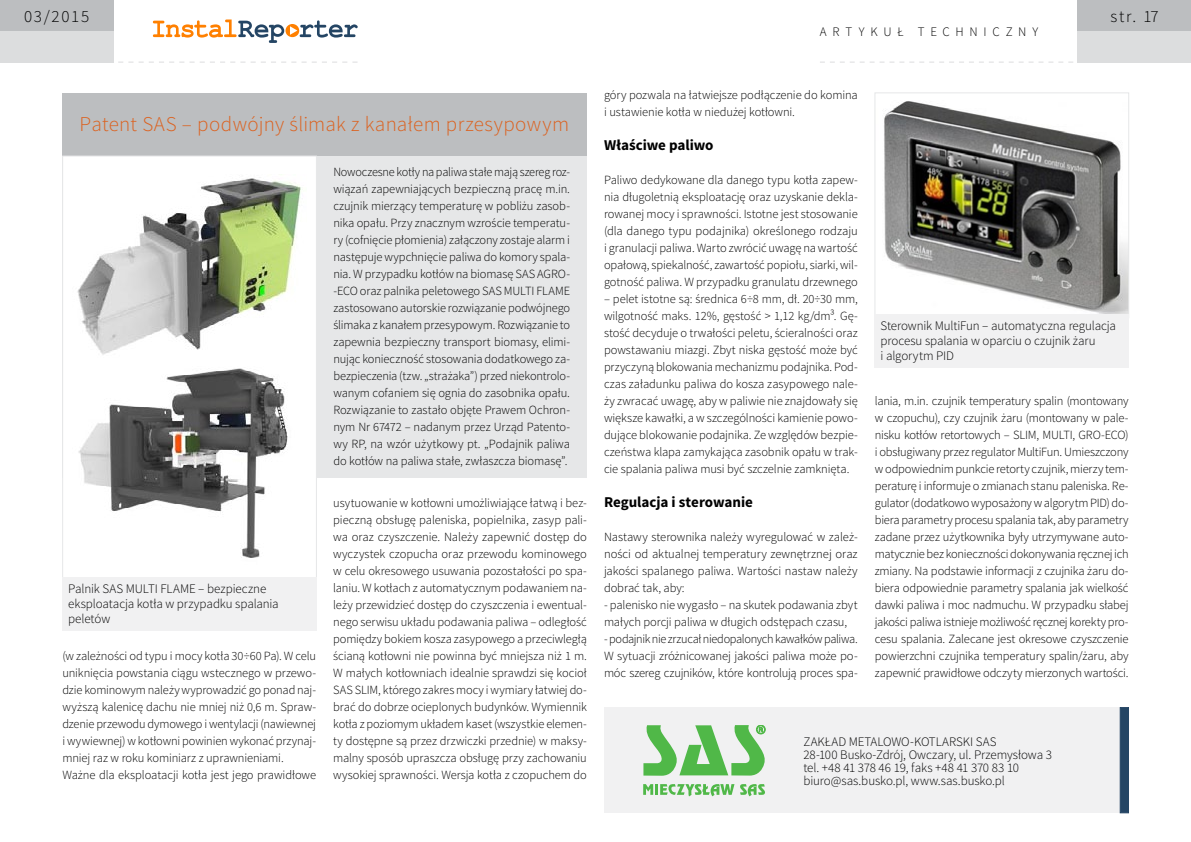
<style>
.page{position:relative;width:1191px;height:842px;background:#fff}
.page>*{position:absolute;margin:0;border:0;box-sizing:border-box;transform-origin:0 0}
.t1{font:300 21px "Source Sans Pro";letter-spacing:.015em;color:#dc611e}
.t2{font:300 17px "Source Sans Pro";letter-spacing:.1em;color:#000}
.t3{font:700 15px "Source Sans Pro";letter-spacing:-.005em;color:#000}
.t4{font:300 13px/15px "Source Sans Pro";letter-spacing:-.01em;color:#000}
.t5{font:300 13px "Source Sans Pro";letter-spacing:.44em;color:#000}
.t6{font:300 12.5px/17px "Source Sans Pro";letter-spacing:-.01em;color:#000;text-align:justify}
</style>
<div class="page">
<div style="left:1077px;top:0;width:114px;height:31px;background:#bcbec0"></div>
<div style="left:1077px;top:31px;width:114px;height:31px;background:#dcddde"></div>
<svg style="left:153px;top:20px;width:204px;height:23px"></svg>
<div style="left:0;top:0;width:113px;height:31px;background:#bcbec0"></div>
<div style="left:0;top:31px;width:113px;height:31px;background:#dcddde"></div>
<svg style="left:108px;top:62px;width:249px;height:1px"></svg>
<svg style="left:820px;top:62px;width:263px;height:1px"></svg>
<div style="left:604px;top:707px;width:524px;height:106px;background:#f1f1f2"></div>
<div style="left:1120px;top:707px;width:8px;height:106px;background:#244564;border:1px solid #244564"></div>
<svg style="left:643px;top:784px;width:91px;height:12px"></svg>
<svg style="left:740px;top:784px;width:25px;height:12px"></svg>
<svg style="left:643px;top:725px;width:123px;height:51px"></svg>
<div style="left:63px;top:93px;width:524px;height:63px;background:#bcbec0"></div>
<div style="left:63px;top:156px;width:524px;height:321px;background:#e6e7e8"></div>
<div style="left:63px;top:156px;width:253px;height:423px;background:#fff"></div>
<img style="left:77px;top:178px;width:226px;height:380px">
<div style="left:63px;top:156px;width:253px;height:423px;border:1px solid #e6e7e8"></div>
<img style="left:884px;top:101px;width:242px;height:213px">
<div style="left:874px;top:93px;width:254px;height:225px;border:1px solid #e6e7e8"></div>
<div style="left:63px;top:577px;width:253px;height:54px;background:#f1f1f2"></div>
<div style="left:874px;top:314px;width:254px;height:54px;background:#f1f1f2"></div>
<h2 class="t2" style="left:24px;top:6px;width:67px">03/2015</h2>
<h2 class="t2" style="left:1110px;top:6px;width:50px">str. 17</h2>
<p class="t5" style="left:820px;top:24px;width:220px">artykuł techniczny</p>
<h1 class="t1" style="left:80px;top:111px;width:491px">Patent SAS – podwójny ślimak z kanałem przesypowym</h1>
<p class="t6" style="left:333px;top:164px;width:238px">Nowoczesne kotły na paliwa stałe mają szereg roz&shy;wiązań zapewniających bezpieczną pracę m.in. czujnik mierzący temperaturę w pobliżu zasob&shy;nika opału. Przy znacznym wzroście temperatu&shy;ry (cofnięcie płomienia) załączony zostaje alarm i następuje wypchnięcie paliwa do komory spala&shy;nia. W przypadku kotłów na biomasę SAS AGRO--ECO oraz palnika peletowego SAS MULTI FLAME zastosowano autorskie rozwiązanie podwójnego ślimaka z kanałem przesypowym. Rozwiązanie to zapewnia bezpieczny transport biomasy, elimi&shy;nując konieczność stosowania dodatkowego za&shy;bezpieczenia (tzw. „strażaka”) przed niekontrolo&shy;wanym cofaniem się ognia do zasobnika opału.<br>Rozwiązanie to zastało objęte Prawem Ochron&shy;nym Nr 67472 – nadanym przez Urząd Patento&shy;wy RP, na wzór użytkowy pt. „Podajnik paliwa do kotłów na paliwa stałe, zwłaszcza biomasę”.</p>
<p class="t4" style="left:68px;top:581px;width:212px">Palnik SAS MULTI FLAME – bezpieczne eksploatacja kotła w przypadku spalania peletów</p>
<p class="t6" style="left:62px;top:648px;width:255px;text-align:left">(w zależności od typu i mocy kotła 30÷60 Pa). W celu uniknięcia powstania ciągu wstecznego w przewo&shy;dzie kominowym należy wyprowadzić go ponad naj&shy;wyższą kalenicę dachu nie mniej niż 0,6 m. Spraw&shy;dzenie przewodu dymowego i wentylacji (nawiewnej i wywiewnej) w kotłowni powinien wykonać przynaj&shy;mniej raz w roku kominiarz z uprawnieniami.<br>Ważne dla eksploatacji kotła jest jego prawidłowe</p>
<p class="t6" style="left:333px;top:495px;width:255px">usytuowanie w kotłowni umożliwiające łatwą i bez&shy;pieczną obsługę paleniska, popielnika, zasyp pali&shy;wa oraz czyszczenie. Należy zapewnić dostęp do wyczystek czopucha oraz przewodu kominowego w celu okresowego usuwania pozostałości po spa&shy;laniu. W kotłach z automatycznym podawaniem na&shy;leży przewidzieć dostęp do czyszczenia i ewentual&shy;nego serwisu układu podawania paliwa – odległość pomiędzy bokiem kosza zasypowego a przeciwległą ścianą kotłowni nie powinna być mniejsza niż 1 m.<br>W małych kotłowniach idealnie sprawdzi się kocioł SAS SLIM, którego zakres mocy i wymiary łatwiej do&shy;brać do dobrze ocieplonych budynków. Wymiennik kotła z poziomym układem kaset (wszystkie elemen&shy;ty dostępne są przez drzwiczki przednie) w maksy&shy;malny sposób upraszcza obsługę przy zachowaniu wysokiej sprawności. Wersja kotła z czopuchem do</p>
<p class="t6" style="left:604px;top:87px;width:255px">góry pozwala na łatwiejsze podłączenie do komina i ustawienie kotła w niedużej kotłowni.</p>
<p class="t3" style="left:604px;top:136px;width:111px">Właściwe paliwo</p>
<p class="t6" style="left:604px;top:172px;width:255px">Paliwo dedykowane dla danego typu kotła zapew&shy;nia długoletnią eksploatację oraz uzyskanie dekla&shy;rowanej mocy i sprawności. Istotne jest stosowanie (dla danego typu podajnika) określonego rodzaju i granulacji paliwa. Warto zwrócić uwagę na wartość opałową, spiekalność, zawartość popiołu, siarki, wil&shy;gotność paliwa. W przypadku granulatu drzewnego</p>
<p class="t6" style="left:604px;top:291px;width:255px">– pelet istotne są: średnica 6÷8 mm, dł. 20÷30 mm, wilgotność maks. 12%, gęstość &gt; 1,12 kg/dm³. Gę&shy;stość decyduje o trwałości peletu, ścieralności oraz powstawaniu miazgi. Zbyt niska gęstość może być przyczyną blokowania mechanizmu podajnika. Pod&shy;czas załadunku paliwa do kosza zasypowego nale&shy;ży zwracać uwagę, aby w paliwie nie znajdowały się większe kawałki, a w szczególności kamienie powo&shy;dujące blokowanie podajnika. Ze względów bezpie&shy;czeństwa klapa zamykająca zasobnik opału w trak&shy;cie spalania paliwa musi być szczelnie zamknięta.</p>
<p class="t3" style="left:604px;top:493px;width:150px">Regulacja i sterowanie</p>
<p class="t6" style="left:604px;top:529px;width:255px">Nastawy sterownika należy wyregulować w zależ&shy;ności od aktualnej temperatury zewnętrznej oraz jakości spalanego paliwa. Wartości nastaw należy dobrać tak, aby:</p>
<p class="t6" style="left:604px;top:597px;width:255px">- palenisko nie wygasło – na skutek podawania zbyt małych porcji paliwa w długich odstępach czasu,</p>
<p class="t6" style="left:604px;top:631px;width:255px">- podajnik nie zrzucał niedopalonych kawałków paliwa.<br>W sytuacji zróżnicowanej jakości paliwa może po&shy;móc szereg czujników, które kontrolują proces spa-</p>
<p class="t4" style="left:880px;top:318px;width:237px">Sterownik MultiFun – automatyczna regulacja procesu spalania w oparciu o czujnik żaru<br>i algorytm PID</p>
<p class="t6" style="left:874px;top:393px;width:255px">lania, m.in. czujnik temperatury spalin (montowany w czopuchu), czy czujnik żaru (montowany w pale&shy;nisku kotłów retortowych – SLIM, MULTI, GRO-ECO) i obsługiwany przez regulator MultiFun. Umieszczony w odpowiednim punkcie retorty czujnik, mierzy tem&shy;peraturę i informuje o zmianach stanu paleniska. Re&shy;gulator (dodatkowo wyposażony w algorytm PID) do&shy;biera parametry procesu spalania tak, aby parametry zadane przez użytkownika były utrzymywane auto&shy;matycznie bez konieczności dokonywania ręcznej ich zmiany. Na podstawie informacji z czujnika żaru do&shy;biera odpowiednie parametry spalania jak wielkość dawki paliwa i moc nadmuchu. W przypadku słabej jakości paliwa istnieje możliwość ręcznej korekty pro&shy;cesu spalania. Zalecane jest okresowe czyszczenie powierzchni czujnika temperatury spalin/żaru, aby zapewnić prawidłowe odczyty mierzonych wartości.</p>
<p class="t4" style="left:803px;top:735px;width:250px;line-height:13px">ZAKŁAD METALOWO-KOTLARSKI SAS<br>28-100 Busko-Zdrój, Owczary, ul. Przemysłowa 3 tel. +48 41 378 46 19, faks +48 41 370 83 10 biuro@sas.busko.pl, www.sas.busko.pl</p>
</div>
